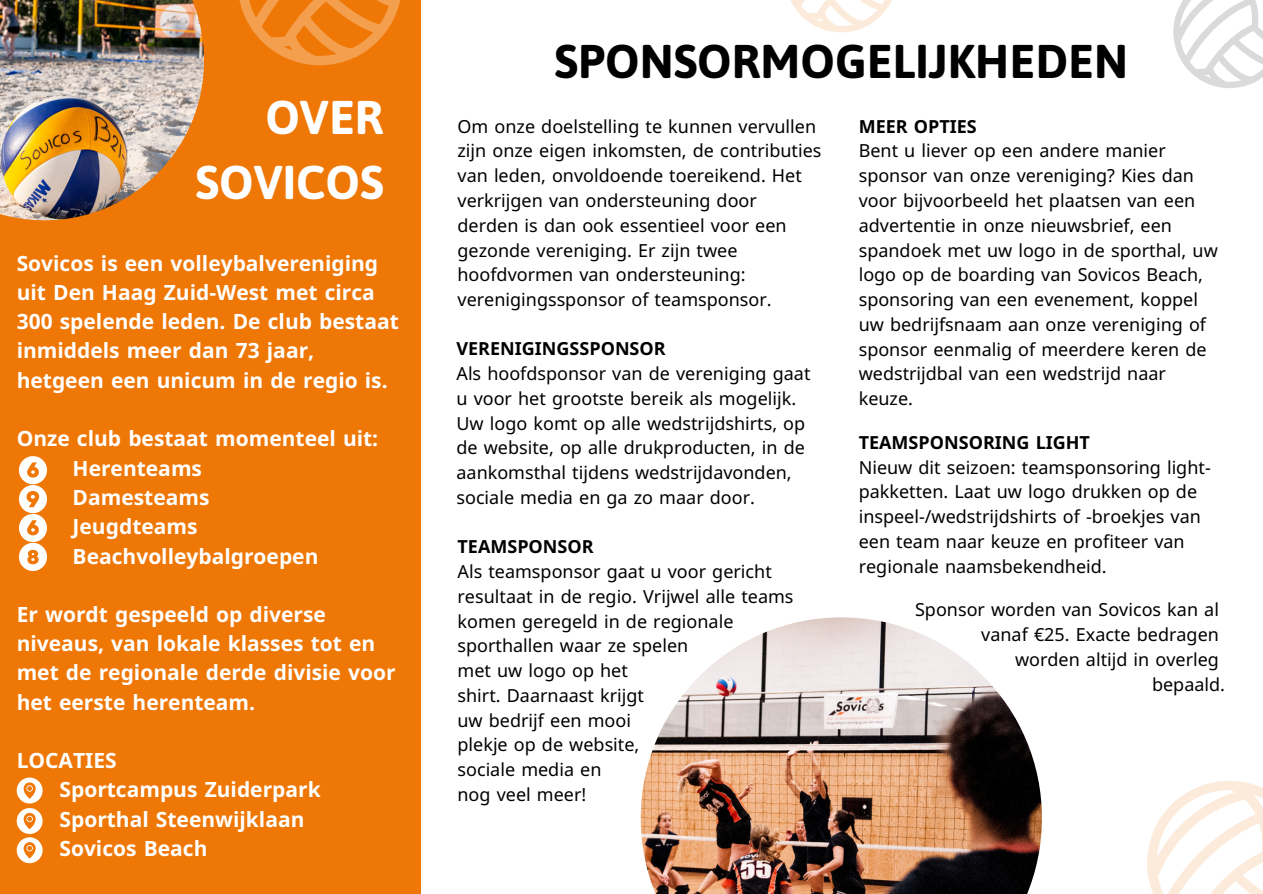
<style>
.page{position:relative;width:1263px;height:894px;background:#fff}
.page>*{position:absolute;margin:0;border:0;box-sizing:border-box;transform-origin:0 0}
.t1{font:700 47.25px "Asap";color:#000}
.t2{font:700 47.25px "Asap";color:#fff}
.t3{font:700 21px/29.2px "Noto Sans";color:#fff}
.t4{font:18px/24.8px "Noto Sans";color:#000}
.t5{font:700 18px "Noto Sans";color:#000}
</style>
<div class="page">
<div style="left:0;top:1px;width:421px;height:892px;background:#ef7705"></div>
<img style="left:0;top:0;width:204px;height:220px">
<img style="left:641px;top:617px;width:401px;height:276px">
<svg style="left:238px;top:0;width:164px;height:65px"></svg>
<svg style="left:1147px;top:781px;width:116px;height:112px"></svg>
<svg style="left:1173px;top:0;width:90px;height:88px"></svg>
<svg style="left:790px;top:0;width:102px;height:32px"></svg>
<svg style="left:17px;top:777px;width:26px;height:86px"></svg>
<svg style="left:19px;top:456px;width:28px;height:115px"></svg>
<p class="t2" style="left:265px;top:90px;width:120px">OVER</p>
<p class="t2" style="left:196px;top:155px;width:190px">SOVICOS</p>
<p class="t3" style="left:17px;top:248px;width:384px">Sovicos is een volleybalvereniging uit Den Haag Zuid-West met circa<br>300 spelende leden. De club bestaat inmiddels meer dan 73 jaar, hetgeen een unicum in de regio is.</p>
<p class="t3" style="left:17px;top:423px;width:363px">Onze club bestaat momenteel uit:</p>
<p class="t3" style="left:73px;top:453px;width:131px">Herenteams</p>
<p class="t3" style="left:73px;top:482px;width:138px">Damesteams</p>
<p class="t3" style="left:73px;top:511px;width:126px">Jeugdteams</p>
<p class="t3" style="left:73px;top:540px;width:247px">Beachvolleybalgroepen</p>
<p class="t3" style="left:17px;top:599px;width:380px">Er wordt gespeeld op diverse niveaus, van lokale klasses tot en met de regionale derde divisie voor het eerste herenteam.</p>
<p class="t3" style="left:17px;top:745px;width:102px">LOCATIES</p>
<p class="t3" style="left:59px;top:774px;width:263px">Sportcampus Zuiderpark</p>
<p class="t3" style="left:59px;top:803px;width:247px">Sporthal Steenwijklaan</p>
<p class="t3" style="left:59px;top:833px;width:149px">Sovicos Beach</p>
<p class="t1" style="left:555px;top:33px;width:575px">SPONSORMOGELIJKHEDEN</p>
<p class="t4" style="left:457px;top:113px;width:366px">Om onze doelstelling te kunnen vervullen zijn onze eigen inkomsten, de contributies van leden, onvoldoende toereikend. Het verkrijgen van ondersteuning door derden is dan ook essentieel voor een gezonde vereniging. Er zijn twee hoofdvormen van ondersteuning: verenigingssponsor of teamsponsor.</p>
<p class="t5" style="left:456px;top:336px;width:211px">VERENIGINGSSPONSOR</p>
<p class="t4" style="left:456px;top:360px;width:355px">Als hoofdsponsor van de vereniging gaat u voor het grootste bereik als mogelijk.<br>Uw logo komt op alle wedstrijdshirts, op de website, op alle drukproducten, in de aankomsthal tijdens wedstrijdavonden, sociale media en ga zo maar door.</p>
<p class="t5" style="left:457px;top:534px;width:138px">TEAMSPONSOR</p>
<p class="t4" style="left:457px;top:558px;width:337px">Als teamsponsor gaat u voor gericht resultaat in de regio. Vrijwel alle teams</p>
<p class="t4" style="left:457px;top:608px;width:277px">komen geregeld in de regionale</p>
<p class="t4" style="left:457px;top:632px;width:232px">sporthallen waar ze spelen</p>
<p class="t4" style="left:457px;top:657px;width:172px">met uw logo op het</p>
<p class="t4" style="left:457px;top:682px;width:188px">shirt. Daarnaast krijgt</p>
<p class="t4" style="left:457px;top:707px;width:175px">uw bedrijf een mooi</p>
<p class="t4" style="left:457px;top:731px;width:183px">plekje op de website,</p>
<p class="t4" style="left:457px;top:756px;width:145px">sociale media en</p>
<p class="t4" style="left:457px;top:781px;width:130px">nog veel meer!</p>
<p class="t5" style="left:859px;top:113px;width:120px">MEER OPTIES</p>
<p class="t4" style="left:859px;top:138px;width:361px">Bent u liever op een andere manier sponsor van onze vereniging? Kies dan voor bijvoorbeeld het plaatsen van een advertentie in onze nieuwsbrief, een spandoek met uw logo in de sporthal, uw logo op de boarding van Sovicos Beach, sponsoring van een evenement, koppel uw bedrijfsnaam aan onze vereniging of sponsor eenmalig of meerdere keren de wedstrijdbal van een wedstrijd naar keuze.</p>
<p class="t5" style="left:859px;top:429px;width:233px">TEAMSPONSORING LIGHT</p>
<p class="t4" style="left:859px;top:454px;width:354px">Nieuw dit seizoen: teamsponsoring light&shy;pakketten. Laat uw logo drukken op de inspeel-/wedstrijdshirts of -broekjes van een team naar keuze en profiteer van regionale naamsbekendheid.</p>
<p class="t4" style="left:915px;top:596px;width:305px">Sponsor worden van Sovicos kan al</p>
<p class="t4" style="left:981px;top:621px;width:239px">vanaf €25. Exacte bedragen</p>
<p class="t4" style="left:1015px;top:646px;width:205px">worden altijd in overleg</p>
<p class="t4" style="left:1152px;top:671px;width:75px">bepaald.</p>
</div>
